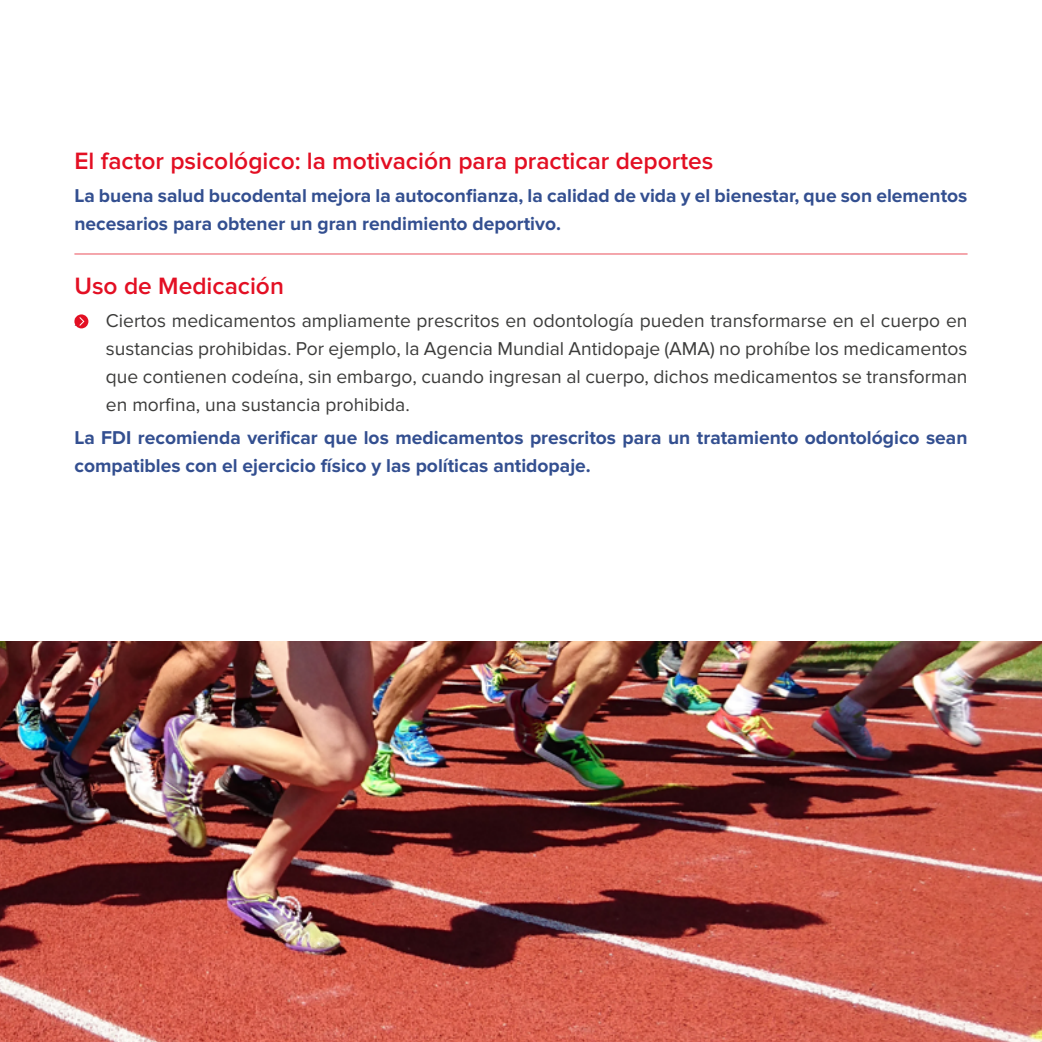
<style>
.page{position:relative;width:1042px;height:1042px;background:#fff}
.page>*{position:absolute;margin:0;border:0;box-sizing:border-box;transform-origin:0 0}
.t1{font:600 24.5px "Proxima Nova";color:#e30f23}
.t2{font:19.25px/28px "Proxima Nova";color:#3c3c3b;text-align:justify}
.t3{font:700 19.25px/28px "Proxima Nova";color:#334f90}
.s1{font-family:"Myriad Pro"}
</style>
<div class="page">
<div style="left:74px;top:314px;width:14px;height:14px;background:#e30f23;border-radius:50%"></div>
<svg style="left:79px;top:317px;width:6px;height:9px"></svg>
<img style="left:0;top:641px;width:1042px;height:401px">
<hr style="left:74px;top:253px;width:893px;height:1px;background:#ea4e5b">
<p class="t1" style="left:74px;top:149px;width:640px">El factor psicológico: la motivación para practicar deportes</p>
<p class="t3" style="left:74px;top:182px;width:894px">La buena salud bucodental mejora la autoconfianza, la calidad de vida y el bienestar, que son elementos necesarios para obtener un gran rendimiento deportivo.</p>
<p class="t1" style="left:74px;top:274px;width:211px">Uso de Medicación</p>
<p class="t2" style="left:106px;top:307px;width:863px;text-indent:-31px"><span class="s1">»</span> Ciertos medicamentos ampliamente prescritos en odontología pueden transformarse en el cuerpo en sustancias prohibidas. Por ejemplo, la Agencia Mundial Antidopaje (AMA) no prohíbe los medicamentos que contienen codeína, sin embargo, cuando ingresan al cuerpo, dichos medicamentos se transforman en morfina, una sustancia prohibida.</p>
<p class="t3" style="left:74px;top:424px;width:894px">La FDI recomienda verificar que los medicamentos prescritos para un tratamiento odontológico sean compatibles con el ejercicio físico y las políticas antidopaje.</p>
</div>
